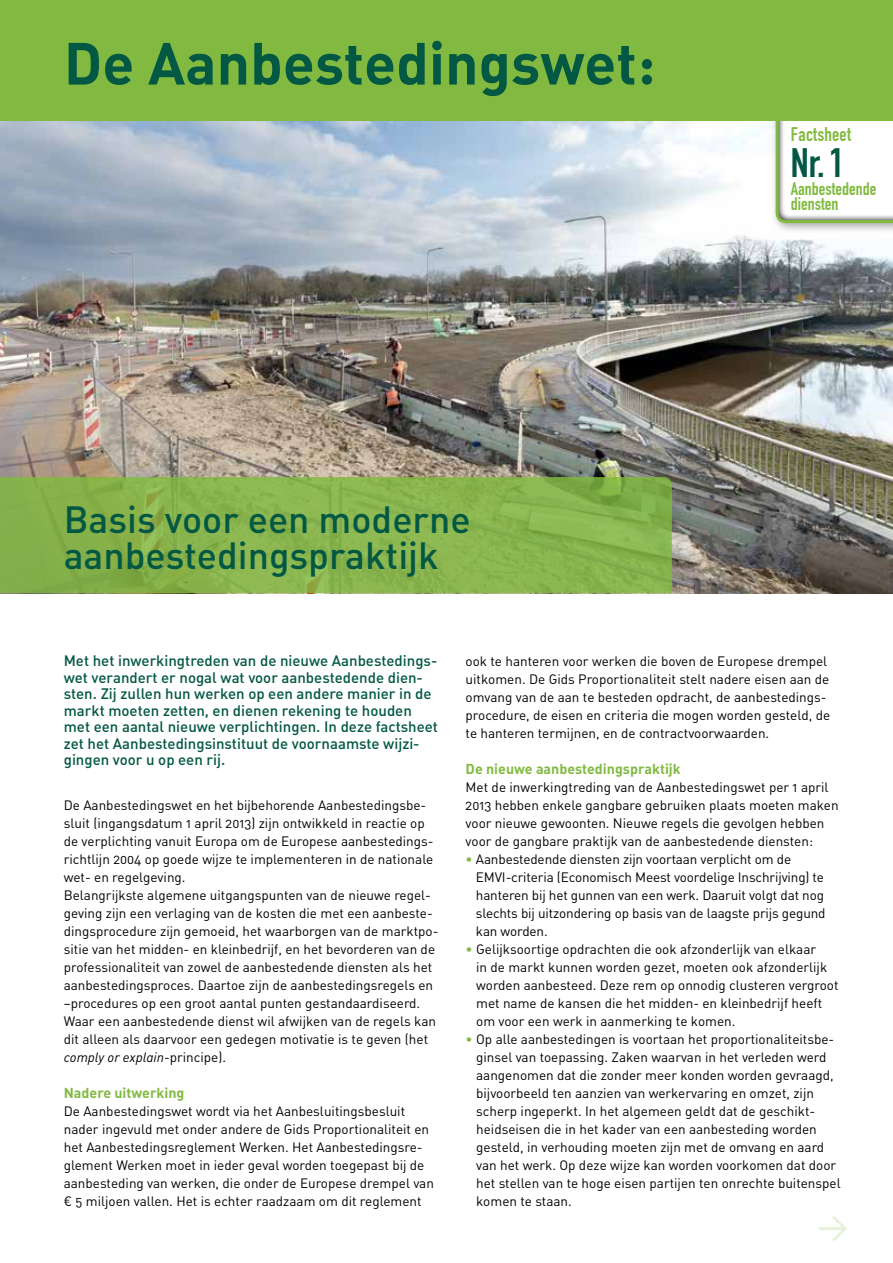
<style>
.page{position:relative;width:893px;height:1263px;background:#fff}
.page>*{position:absolute;margin:0;border:0;box-sizing:border-box;transform-origin:0 0}
.t1{font:58.5px "DIN Bold Alternate";color:#035844}
.t2{font:40.5px "DIN Engschrift Std";color:#035844}
.t3{font:37.5px/36px "DIN Medium Alternate";color:#035844}
.t4{font:30.3px "DIN Medium Alternate";color:#82ba41}
.t5{font:19.5px "DIN Engschrift Std";letter-spacing:.01em;color:#82ba41}
.t6{font:18px/15px "DIN Engschrift Std";color:#82ba41}
.t7{font:15px/16.5px "DIN Medium Alternate";color:#035844}
.t8{font:14.25px "DIN Bold Alternate";color:#82ba41}
.t9{font:13.5px/18px "DIN Regular Alternate";color:#000}
.t10{font:13.5px "DIN Regular Italic Alt";color:#000}
.s1{font-family:"DIN Regular Alternate"}
.s2{color:#82ba41}
</style>
<div class="page">
<img style="left:0;top:120px;width:893px;height:473px">
<svg style="left:0;top:477px;width:672px;height:116px;background:#87b34d"></svg>
<div style="left:771px;top:110px;width:122px;height:124px;background:#000;opacity:.33"></div>
<svg style="left:774px;top:120px;width:119px;height:105px"></svg>
<div style="left:0;top:0;width:893px;height:120px;background:#82ba41"></div>
<h1 class="t1" style="left:64px;top:25px;width:593px">De Aanbestedingswet:</h1>
<h3 class="t3" style="left:64px;top:500px;width:408px">Basis voor een moderne aanbestedingspraktijk</h3>
<h3 class="t5" style="left:791px;top:123px;width:62px">Factsheet</h3>
<h2 class="t2" style="left:791px;top:139px;width:55px">Nr. 1</h2>
<h3 class="t6" style="left:791px;top:181px;width:87px">Aanbestedende diensten</h3>
<p class="t7" style="left:64px;top:652px;width:376px">Met het inwerkingtreden van de nieuwe Aanbestedings&shy;wet verandert er nogal wat voor aanbestedende dien&shy;sten. Zij zullen hun werken op een andere manier in de markt moeten zetten, en dienen rekening te houden met een aantal nieuwe verplichtingen. In deze factsheet zet het Aanbestedingsinstituut de voornaamste wijzi&shy;gingen voor u op een rij.</p>
<p class="t9" style="left:64px;top:796px;width:376px">De Aanbestedingswet en het bijbehorende Aanbestedingsbe&shy;sluit (ingangsdatum 1 april 2013) zijn ontwikkeld in reactie op de verplichting vanuit Europa om de Europese aanbestedings&shy;richtlijn 2004 op goede wijze te implementeren in de nationale wet- en regelgeving.<br>Belangrijkste algemene uitgangspunten van de nieuwe regel&shy;geving zijn een verlaging van de kosten die met een aanbeste&shy;dingsprocedure zijn gemoeid, het waarborgen van de marktpo&shy;sitie van het midden- en kleinbedrijf, en het bevorderen van de professionaliteit van zowel de aanbestedende diensten als het aanbestedingsproces. Daartoe zijn de aanbestedingsregels en –procedures op een groot aantal punten gestandaardiseerd.<br>Waar een aanbestedende dienst wil afwijken van de regels kan dit alleen als daarvoor een gedegen motivatie is te geven (het</p>
<p class="t10" style="left:64px;top:1049px;width:164px">comply or explain<span class="s1">-principe).</span></p>
<p class="t8" style="left:64px;top:1084px;width:122px">Nadere uitwerking</p>
<p class="t9" style="left:64px;top:1102px;width:372px">De Aanbestedingswet wordt via het Aanbesluitingsbesluit nader ingevuld met onder andere de Gids Proportionaliteit en het Aanbestedingsreglement Werken. Het Aanbestedingsre&shy;glement Werken moet in ieder geval worden toegepast bij de aanbesteding van werken, die onder de Europese drempel van € 5 miljoen vallen. Het is echter raadzaam om dit reglement</p>
<p class="t9" style="left:466px;top:652px;width:366px">ook te hanteren voor werken die boven de Europese drempel uitkomen. De Gids Proportionaliteit stelt nadere eisen aan de omvang van de aan te besteden opdracht, de aanbestedings&shy;procedure, de eisen en criteria die mogen worden gesteld, de te hanteren termijnen, en de contractvoorwaarden.</p>
<p class="t8" style="left:466px;top:760px;width:217px">De nieuwe aanbestedingspraktijk</p>
<p class="t9" style="left:466px;top:778px;width:375px">Met de inwerkingtreding van de Aanbestedingswet per 1 april 2013 hebben enkele gangbare gebruiken plaats moeten maken voor nieuwe gewoonten. Nieuwe regels die gevolgen hebben voor de gangbare praktijk van de aanbestedende diensten:</p>
<p class="t9" style="left:476px;top:850px;width:351px;text-indent:-10px"><span class="s2">•</span> Aanbestedende diensten zijn voortaan verplicht om de EMVI-criteria (Economisch Meest voordelige Inschrijving) te hanteren bij het gunnen van een werk. Daaruit volgt dat nog slechts bij uitzondering op basis van de laagste prijs gegund kan worden.</p>
<p class="t9" style="left:476px;top:940px;width:364px;text-indent:-11px"><span class="s2">•</span> Gelijksoortige opdrachten die ook afzonderlijk van elkaar<br>in de markt kunnen worden gezet, moeten ook afzonderlijk worden aanbesteed. Deze rem op onnodig clusteren vergroot met name de kansen die het midden- en kleinbedrijf heeft om voor een werk in aanmerking te komen.</p>
<p class="t9" style="left:476px;top:1030px;width:366px;text-indent:-11px"><span class="s2">•</span> Op alle aanbestedingen is voortaan het proportionaliteitsbe&shy;ginsel van toepassing. Zaken waarvan in het verleden werd aangenomen dat die zonder meer konden worden gevraagd, bijvoorbeeld ten aanzien van werkervaring en omzet, zijn scherp ingeperkt. In het algemeen geldt dat de geschikt&shy;heidseisen die in het kader van een aanbesteding worden gesteld, in verhouding moeten zijn met de omvang en aard van het werk. Op deze wijze kan worden voorkomen dat door het stellen van te hoge eisen partijen ten onrechte buitenspel komen te staan.</p>
<h3 class="t4" style="left:817px;top:1206px;width:33px">&gt;</h3>
</div>
